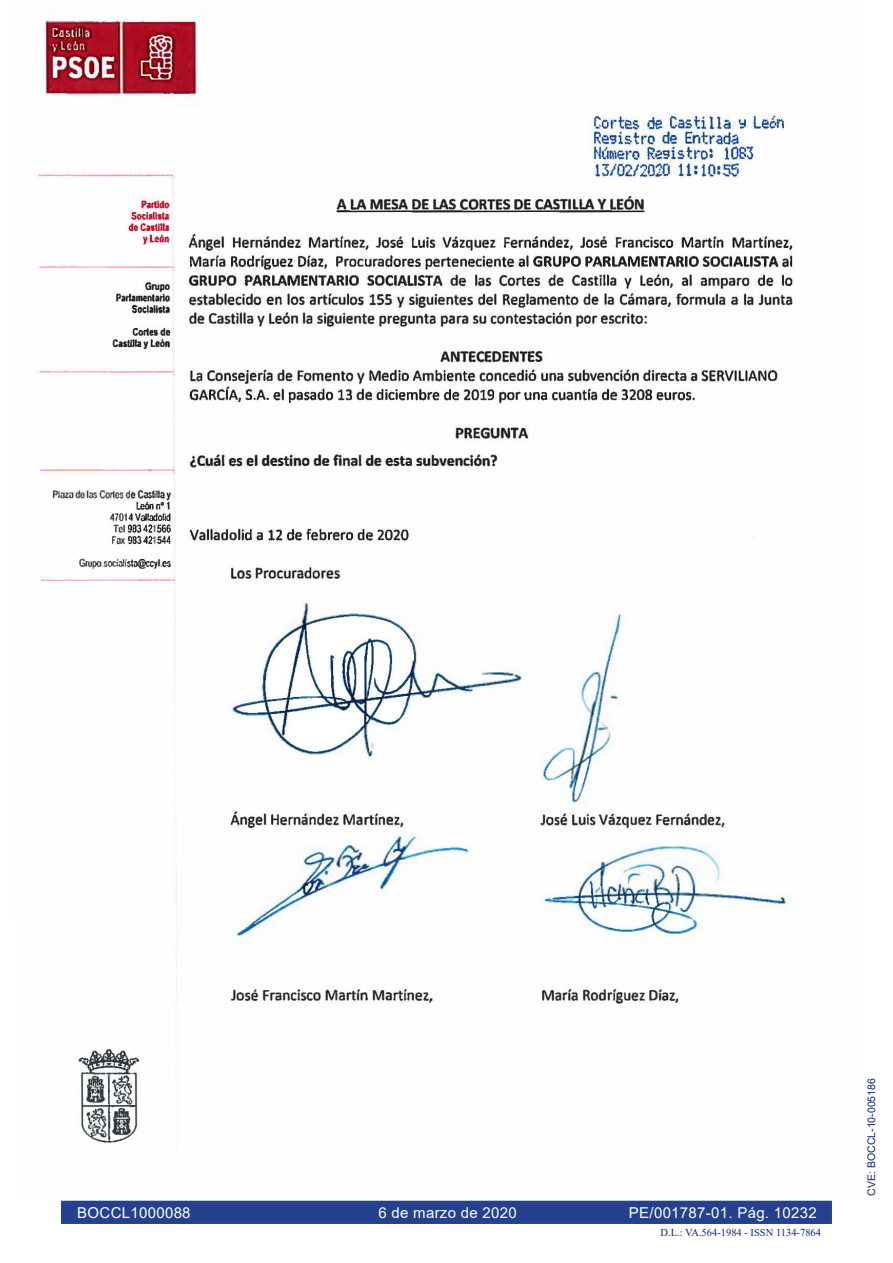
<style>
.page{position:relative;width:893px;height:1263px;background:#fff}
.page>*{position:absolute;margin:0;border:0;box-sizing:border-box;transform-origin:0 0}
.E_CVE{font:15px "Arial";letter-spacing:.02em;color:#fff}
.t1{font:10.5px "Times New Roman";color:#132477}
.t2{font:10.5px "Arial";color:#132477}
</style>
<div class="page">
<div style="left:60px;top:1200px;width:773px;height:25px;background:#25408f"></div>
<div style="left:60px;top:1199px;width:773px;height:26px;border:2px solid #fff"></div>
<img style="left:36px;top:17px;width:797px;height:1183px">
<p class="E_CVE" style="left:77px;top:1202px;width:115px">BOCCL1000088</p>
<p class="E_CVE" style="left:378px;top:1202px;width:140px">6 de marzo de 2020</p>
<p class="E_CVE" style="left:629px;top:1202px;width:189px">PE/001787-01. Pág. 10232</p>
<p class="t1" style="left:661px;top:1225px;width:162px">D.L.: VA.564-1984 - ISSN 1134-7864</p>
<p class="t2" style="left:864px;top:1195px;width:119px;rotate:-90deg">CVE: BOCCL-10-005186</p>
</div>
